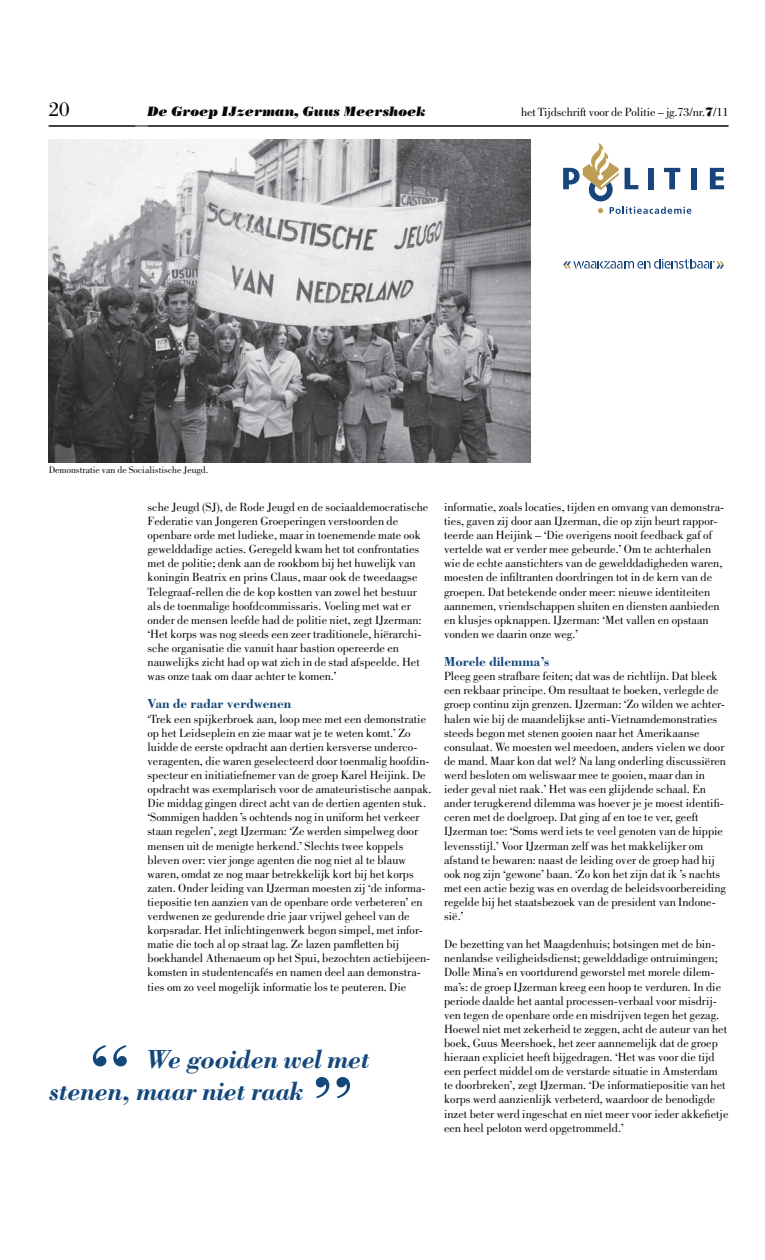
<style>
.page{position:relative;width:765px;height:1260px;background:#fff}
.page>*{position:absolute;margin:0;border:0;box-sizing:border-box;transform-origin:0 0}
.t1{font:italic 700 27px/31.9px "Bodoni";letter-spacing:-.015em;color:#14477b}
.t2{font:20.88px "Bodoni";color:#040809}
.t3{font:700 13.5px "Bodoni";color:#14477b}
.t4{font:italic 13.5px "Bodoni Poster";color:#040809}
.t5{font:12.25px/14.1px "Bodoni";color:#040809}
.t6{font:9.88px "Bodoni";color:#040809}
.s1{font-family:"Bodoni Poster"}
</style>
<div class="page">
<svg style="left:598px;top:208px;width:5px;height:5px"></svg>
<svg style="left:710px;top:168px;width:14px;height:21px"></svg>
<div style="left:691px;top:168px;width:6px;height:21px;background:#19457d"></div>
<svg style="left:664px;top:168px;width:16px;height:21px"></svg>
<div style="left:648px;top:168px;width:5px;height:21px;background:#19457d"></div>
<svg style="left:625px;top:168px;width:13px;height:21px"></svg>
<svg style="left:563px;top:143px;width:56px;height:58px"></svg>
<svg style="left:610px;top:207px;width:81px;height:7px"></svg>
<svg style="left:563px;top:259px;width:161px;height:10px"></svg>
<hr style="left:148px;top:126px;width:580px;height:1px;background:#040809">
<hr style="left:49px;top:126px;width:99px;height:1px;background:#040809">
<img style="left:49px;top:140px;width:482px;height:323px">
<svg style="left:93px;top:1045px;width:34px;height:21px"></svg>
<svg style="left:316px;top:1077px;width:34px;height:21px"></svg>
<h2 class="t2" style="left:49px;top:101px;width:22px">20</h2>
<p class="t5" style="left:521px;top:106px;width:209px">het Tijdschrift voor de Politie – jg.73/nr.<span class="s1">7</span>/11</p>
<p class="t4" style="left:148px;top:106px;width:279px">De Groep IJzerman, Guus Meershoek</p>
<p class="t6" style="left:49px;top:466px;width:161px">Demonstratie van de Socialistische Jeugd.</p>
<p class="t5" style="left:148px;top:501px;width:282px">sche Jeugd (SJ), de Rode Jeugd en de sociaaldemocratische Federatie van Jongeren Groeperingen verstoorden de openbare orde met ludieke, maar in toenemende mate ook gewelddadige acties. Geregeld kwam het tot confrontaties met de politie; denk aan de rookbom bij het huwelijk van koningin Beatrix en prins Claus, maar ook de tweedaagse Telegraaf-rellen die de kop kostten van zowel het bestuur als de toenmalige hoofdcommissaris. Voeling met wat er onder de mensen leefde had de politie niet, zegt IJzerman: ‘Het korps was nog steeds een zeer traditionele, hiërarchi&shy;sche organisatie die vanuit haar bastion opereerde en nauwelijks zicht had op wat zich in de stad afspeelde. Het was onze taak om daar achter te komen.’</p>
<p class="t3" style="left:148px;top:699px;width:145px">Van de radar verdwenen</p>
<p class="t5" style="left:148px;top:713px;width:286px">‘Trek een spijkerbroek aan, loop mee met een demonstratie op het Leidseplein en zie maar wat je te weten komt.’ Zo luidde de eerste opdracht aan dertien kersverse underco&shy;veragenten, die waren geselecteerd door toenmalig hoofdin&shy;specteur en initiatiefnemer van de groep Karel Heijink. De opdracht was exemplarisch voor de amateuristische aanpak.<br>Die middag gingen direct acht van de dertien agenten stuk. ‘Sommigen hadden ’s ochtends nog in uniform het verkeer staan regelen’, zegt IJzerman: ‘Ze werden simpelweg door mensen uit de menigte herkend.’ Slechts twee koppels bleven over: vier jonge agenten die nog niet al te blauw waren, omdat ze nog maar betrekkelijk kort bij het korps zaten. Onder leiding van IJzerman moesten zij ‘de informa&shy;tiepositie ten aanzien van de openbare orde verbeteren’ en verdwenen ze gedurende drie jaar vrijwel geheel van de korpsradar. Het inlichtingenwerk begon simpel, met infor&shy;matie die toch al op straat lag. Ze lazen pamfletten bij boekhandel Athenaeum op het Spui, bezochten actiebijeen&shy;komsten in studentencafés en namen deel aan demonstra&shy;ties om zo veel mogelijk informatie los te peuteren. Die</p>
<h1 class="t1" style="left:49px;top:1045px;width:323px;text-indent:98px">We gooiden wel met stenen, maar niet raak</h1>
<p class="t5" style="left:444px;top:501px;width:282px">informatie, zoals locaties, tijden en omvang van demonstra&shy;ties, gaven zij door aan IJzerman, die op zijn beurt rappor&shy;teerde aan Heijink – ‘Die overigens nooit feedback gaf of vertelde wat er verder mee gebeurde.’ Om te achterhalen wie de echte aanstichters van de gewelddadigheden waren, moesten de infiltranten doordringen tot in de kern van de groepen. Dat betekende onder meer: nieuwe identiteiten aannemen, vriendschappen sluiten en diensten aanbieden en klusjes opknappen. IJzerman: ‘Met vallen en opstaan vonden we daarin onze weg.’</p>
<p class="t3" style="left:444px;top:657px;width:107px">Morele dilemma’s</p>
<p class="t5" style="left:444px;top:670px;width:283px">Pleeg geen strafbare feiten; dat was de richtlijn. Dat bleek een rekbaar principe. Om resultaat te boeken, verlegde de groep continu zijn grenzen. IJzerman: ‘Zo wilden we achter&shy;halen wie bij de maandelijkse anti-Vietnamdemonstraties steeds begon met stenen gooien naar het Amerikaanse consulaat. We moesten wel meedoen, anders vielen we door de mand. Maar kon dat wel? Na lang onderling discussiëren werd besloten om weliswaar mee te gooien, maar dan in ieder geval niet raak.’ Het was een glijdende schaal. En ander terugkerend dilemma was hoever je je moest identifi&shy;ceren met de doelgroep. Dat ging af en toe te ver, geeft IJzerman toe: ‘Soms werd iets te veel genoten van de hippie levensstijl.’ Voor IJzerman zelf was het makkelijker om afstand te bewaren: naast de leiding over de groep had hij ook nog zijn ‘gewone’ baan. ‘Zo kon het zijn dat ik ’s nachts met een actie bezig was en overdag de beleidsvoorbereiding regelde bij het staatsbezoek van de president van Indone&shy;sië.’</p>
<p class="t5" style="left:444px;top:938px;width:286px">De bezetting van het Maagdenhuis; botsingen met de bin&shy;nenlandse veiligheidsdienst; gewelddadige ontruimingen; Dolle Mina’s en voortdurend geworstel met morele dilem&shy;ma’s: de groep IJzerman kreeg een hoop te verduren. In die periode daalde het aantal processen-verbaal voor misdrij&shy;ven tegen de openbare orde en misdrijven tegen het gezag.<br>Hoewel niet met zekerheid te zeggen, acht de auteur van het boek, Guus Meershoek, het zeer aannemelijk dat de groep hieraan expliciet heeft bijgedragen. ‘Het was voor die tijd een perfect middel om de verstarde situatie in Amsterdam te doorbreken’, zegt IJzerman. ‘De informatiepositie van het korps werd aanzienlijk verbeterd, waardoor de benodigde inzet beter werd ingeschat en niet meer voor ieder akkefietje een heel peloton werd opgetrommeld.’</p>
</div>
